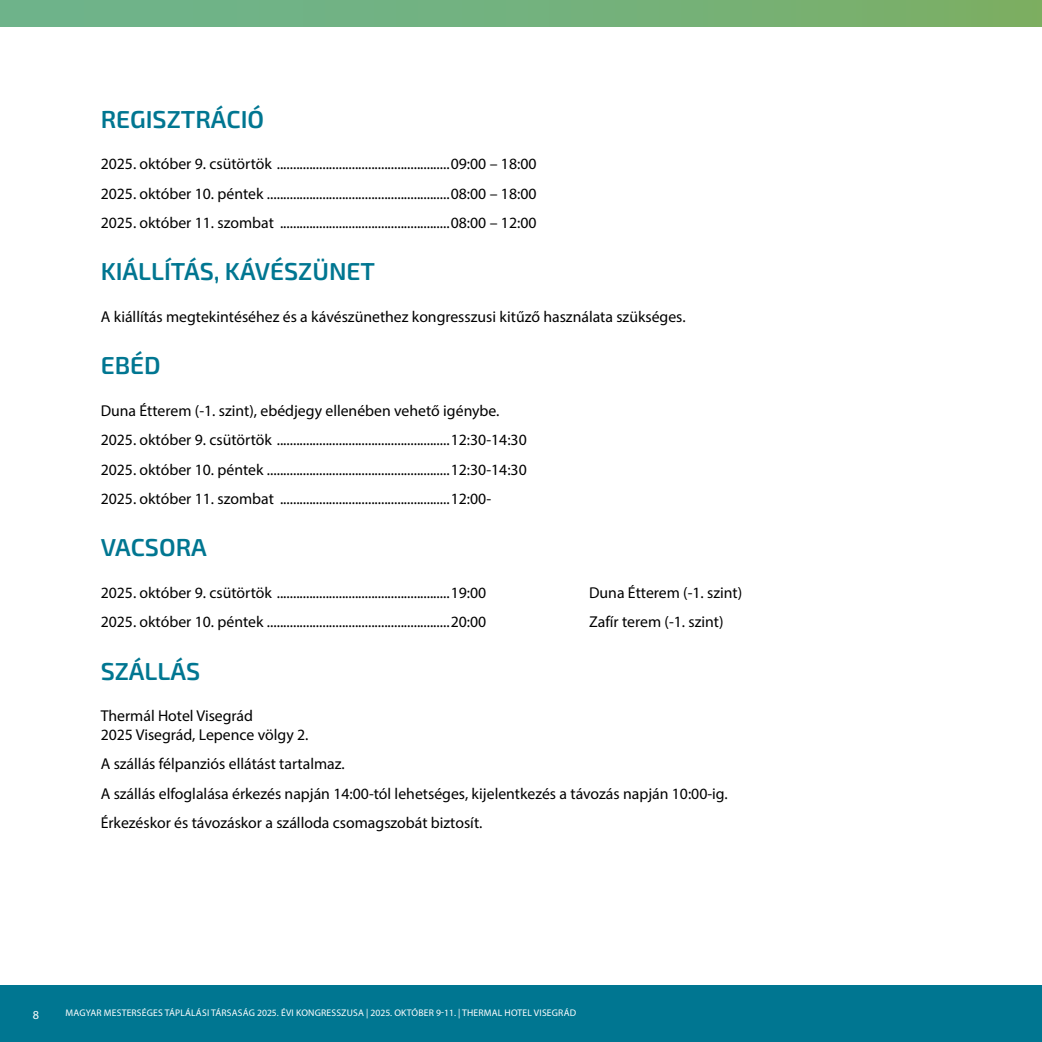
<style>
.page{position:relative;width:1042px;height:1042px;background:#fff}
.page>*{position:absolute;margin:0;border:0;box-sizing:border-box;transform-origin:0 0}
.t1{font:24.5px "Exo 2";color:#007691}
.t2{font:15.75px/29.4px "Myriad Pro";color:#000}
.t3{font:12.25px "Myriad Pro";color:#fff}
.t4{font:9.62px "Myriad Pro";letter-spacing:.02em;color:#fff}
</style>
<div class="page">
<div style="left:0;top:0;width:1042px;height:26px;background:linear-gradient(to right,#6cb490,#7baf66)"></div>
<svg style="left:1041px;top:0;width:1px;height:26px"></svg>
<div style="left:0;top:985px;width:1042px;height:57px;background:#007691"></div>
<h1 class="t1" style="left:101px;top:102px;width:165px">REGISZTRÁCIÓ</h1>
<p class="t2" style="left:101px;top:149px;width:437px;text-align:justify">2025. október 9. csütörtök .....................................................09:00 – 18:00<br>2025. október 10. péntek ........................................................08:00 – 18:00<br>2025. október 11. szombat ....................................................08:00 – 12:00</p>
<h1 class="t1" style="left:101px;top:255px;width:276px">KIÁLLÍTÁS, KÁVÉSZÜNET</h1>
<p class="t2" style="left:101px;top:302px;width:586px">A kiállítás megtekintéséhez és a kávészünethez kongresszusi kitűző használata szükséges.</p>
<h1 class="t1" style="left:101px;top:348px;width:61px">EBÉD</h1>
<p class="t2" style="left:101px;top:396px;width:427px">Duna Étterem (-1. szint), ebédjegy ellenében vehető igénybe.<br>2025. október 9. csütörtök .....................................................12:30-14:30<br>2025. október 10. péntek ........................................................12:30-14:30<br>2025. október 11. szombat ....................................................12:00-</p>
<h1 class="t1" style="left:101px;top:530px;width:108px">VACSORA</h1>
<p class="t2" style="left:101px;top:578px;width:387px">2025. október 9. csütörtök .....................................................19:00</p>
<p class="t2" style="left:589px;top:578px;width:155px">Duna Étterem (-1. szint)</p>
<p class="t2" style="left:101px;top:607px;width:387px">2025. október 10. péntek ........................................................20:00</p>
<p class="t2" style="left:589px;top:607px;width:136px">Zafír terem (-1. szint)</p>
<h1 class="t1" style="left:101px;top:654px;width:101px">SZÁLLÁS</h1>
<p class="t2" style="left:101px;top:706px;width:209px;line-height:18.9px">Thermál Hotel Visegrád<br>2025 Visegrád, Lepence völgy 2.</p>
<p class="t2" style="left:101px;top:749px;width:628px">A szállás félpanziós ellátást tartalmaz.<br>A szállás elfoglalása érkezés napján 14:00-tól lehetséges, kijelentkezés a távozás napján 10:00-ig.<br>Érkezéskor és távozáskor a szálloda csomagszobát biztosít.</p>
<p class="t3" style="left:33px;top:1007px;width:8px">8</p>
<p class="t4" style="left:66px;top:1007px;width:512px">MAGYAR MESTERSÉGES TÁPLÁLÁSI TÁRSASÁG 2025. ÉVI KONGRESSZUSA | 2025. OKTÓBER 9-11. | THERMAL HOTEL VISEGRÁD</p>
</div>
